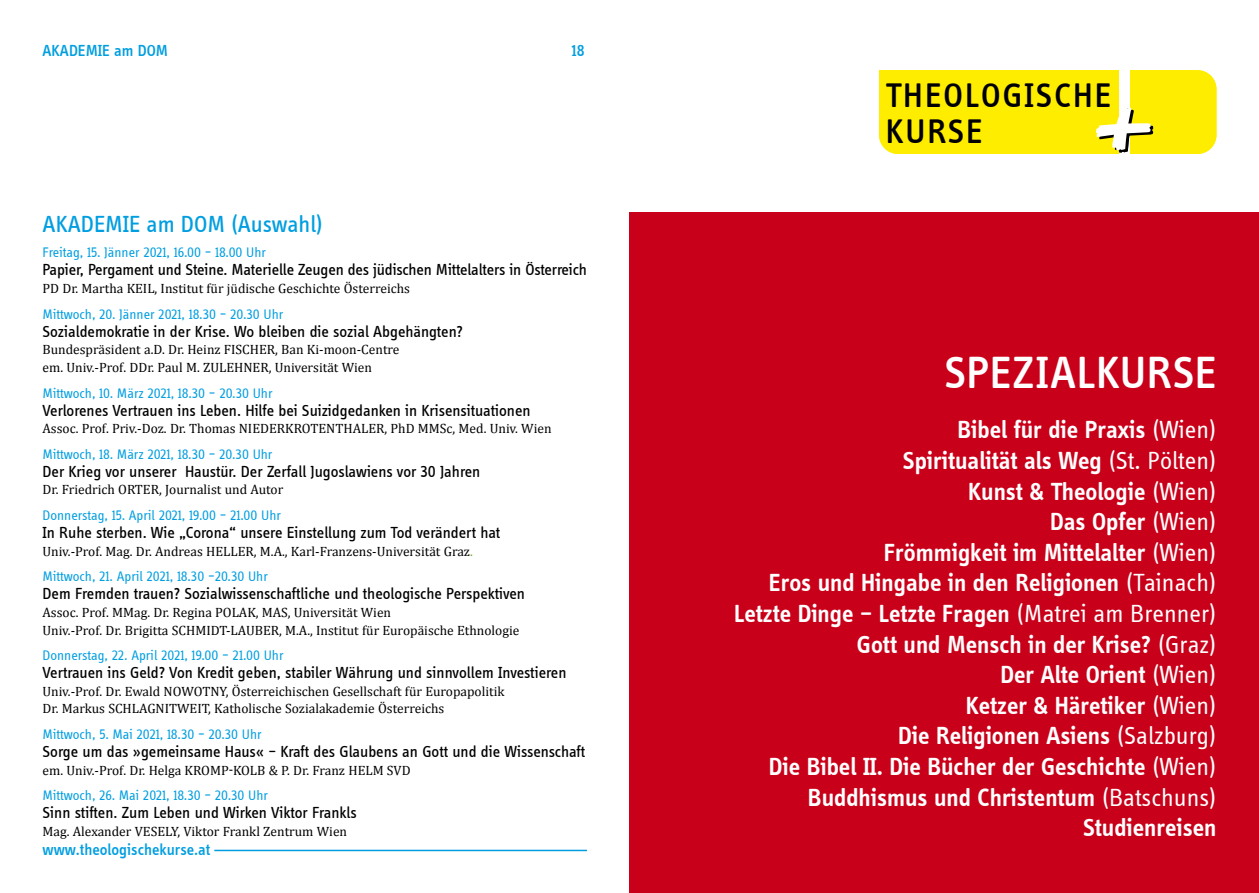
<style>
.page{position:relative;width:1259px;height:893px;background:#fff}
.page>*{position:absolute;margin:0;border:0;box-sizing:border-box;transform-origin:0 0}
.t1{font:500 46.5px "Info Disp";letter-spacing:.01em;color:#fff}
.t2{font:500 35.25px/35.1px "Info Disp";letter-spacing:.06em;color:#000}
.t3{font:600 25.5px/30.6px "Info Disp";color:#fff;text-align:right}
.t4{font:24px "Info Disp";color:#009ee0}
.t5{font:16.5px "Info Disp";color:#000}
.t6{font:500 16.5px "Info Disp";color:#009ee0}
.t7{font:14.25px "Info Disp";color:#009ee0}
.t8{font:13.5px/17.7px "Cambria";color:#000}
.s1{color:#68af25}
.s2{font-weight:400}
</style>
<div class="page">
<hr style="left:214px;top:850px;width:373px;height:1px;background:#009ee0">
<div style="left:629px;top:213px;width:630px;height:680px;background:#c90019"></div>
<div style="left:879px;top:70px;width:238px;height:84px;background:#ffed00;border-radius:19px"></div>
<div style="left:1130px;top:70px;width:86px;height:84px;background:#ffed00;border-radius:19px"></div>
<div style="left:1130px;top:70px;width:61px;height:84px;background:#ffed00"></div>
<svg style="left:1095px;top:106px;width:58px;height:47px"></svg>
<p class="t6" style="left:43px;top:41px;width:127px">AKADEMIE am DOM</p>
<p class="t6" style="left:571px;top:41px;width:15px">18</p>
<h3 class="t4" style="left:43px;top:209px;width:282px">AKADEMIE am DOM (Auswahl)</h3>
<p class="t7" style="left:43px;top:245px;width:225px">Freitag, 15. Jänner 2021, 16.00 – 18.00 Uhr</p>
<p class="t5" style="left:43px;top:260px;width:546px">Papier, Pergament und Steine. Materielle Zeugen des jüdischen Mittelalters in Österreich</p>
<p class="t8" style="left:43px;top:280px;width:369px">PD Dr. Martha KEIL, Institut für jüdische Geschichte Österreichs</p>
<p class="t7" style="left:43px;top:306px;width:242px">Mittwoch, 20. Jänner 2021, 18.30 – 20.30 Uhr</p>
<p class="t5" style="left:43px;top:321px;width:422px">Sozialdemokratie in der Krise. Wo bleiben die sozial Abgehängten?</p>
<p class="t8" style="left:43px;top:341px;width:358px">Bundespräsident a.D. Dr. Heinz FISCHER, Ban Ki-moon-Centre em. Univ.-Prof. DDr. Paul M. ZULEHNER, Universität Wien</p>
<p class="t7" style="left:43px;top:385px;width:232px">Mittwoch, 10. März 2021, 18.30 – 20.30 Uhr</p>
<p class="t5" style="left:43px;top:400px;width:489px">Verlorenes Vertrauen ins Leben. Hilfe bei Suizidgedanken in Krisensituationen</p>
<p class="t8" style="left:43px;top:420px;width:510px">Assoc. Prof. Priv.-Doz. Dr. Thomas NIEDERKROTENTHALER, PhD MMSc, Med. Univ. Wien</p>
<p class="t7" style="left:43px;top:446px;width:231px">Mittwoch, 18. März 2021, 18.30 – 20.30 Uhr</p>
<p class="t5" style="left:43px;top:461px;width:439px">Der Krieg vor unserer Haustür. Der Zerfall Jugoslawiens vor 30 Jahren</p>
<p class="t8" style="left:43px;top:481px;width:242px">Dr. Friedrich ORTER, Journalist und Autor</p>
<p class="t7" style="left:43px;top:508px;width:240px">Donnerstag, 15. April 2021, 19.00 – 21.00 Uhr</p>
<p class="t5" style="left:43px;top:522px;width:459px">In Ruhe sterben. Wie „Corona“ unsere Einstellung zum Tod verändert hat</p>
<p class="t8" style="left:43px;top:542px;width:432px">Univ.-Prof. Mag. Dr. Andreas HELLER, M.A., Karl-Franzens-Universität Graz<span class="s1">.</span></p>
<p class="t7" style="left:43px;top:569px;width:227px">Mittwoch, 21. April 2021, 18.30 –20.30 Uhr</p>
<p class="t5" style="left:43px;top:584px;width:484px">Dem Fremden trauen? Sozialwissenschaftliche und theologische Perspektiven</p>
<p class="t8" style="left:43px;top:603px;width:478px">Assoc. Prof. MMag. Dr. Regina POLAK, MAS, Universität Wien<br>Univ.-Prof. Dr. Brigitta SCHMIDT-LAUBER, M.A., Institut für Europäische Ethnologie</p>
<p class="t7" style="left:43px;top:648px;width:242px">Donnerstag, 22. April 2021, 19.00 – 21.00 Uhr</p>
<p class="t5" style="left:43px;top:663px;width:525px">Vertrauen ins Geld? Von Kredit geben, stabiler Währung und sinnvollem Investieren</p>
<p class="t8" style="left:43px;top:682px;width:463px">Univ.-Prof. Dr. Ewald NOWOTNY, Österreichischen Gesellschaft für Europapolitik<br>Dr. Markus SCHLAGNITWEIT, Katholische Sozialakademie Österreichs</p>
<p class="t7" style="left:43px;top:727px;width:221px">Mittwoch, 5. Mai 2021, 18.30 – 20.30 Uhr</p>
<p class="t5" style="left:43px;top:741px;width:544px">Sorge um das »gemeinsame Haus« – Kraft des Glaubens an Gott und die Wissenschaft</p>
<p class="t8" style="left:43px;top:761px;width:369px">em. Univ.-Prof. Dr. Helga KROMP-KOLB &amp; P. Dr. Franz HELM SVD</p>
<p class="t7" style="left:43px;top:788px;width:227px">Mittwoch, 26. Mai 2021, 18.30 – 20.30 Uhr</p>
<p class="t5" style="left:43px;top:803px;width:316px">Sinn stiften. Zum Leben und Wirken Viktor Frankls</p>
<p class="t8" style="left:43px;top:822px;width:306px">Mag. Alexander VESELY, Viktor Frankl Zentrum Wien</p>
<p class="t6" style="left:43px;top:840px;width:169px">www.theologischekurse.at</p>
<h2 class="t2" style="left:886px;top:78px;width:227px">THEOLOGISCHE<br>KURSE</h2>
<h1 class="t1" style="left:944px;top:347px;width:273px">SPEZIALKURSE</h1>
<p class="t3" style="left:734px;top:414px;width:484px">Bibel für die Praxis <span class="s2">(Wien)<br></span>Spiritualität als Weg <span class="s2">(St. Pölten)<br></span>Kunst &amp; Theologie <span class="s2">(Wien)<br></span>Das Opfer <span class="s2">(Wien)<br></span>Frömmigkeit im Mittelalter <span class="s2">(Wien)<br></span>Eros und Hingabe in den Religionen <span class="s2">(Tainach)<br></span>Letzte Dinge – Letzte Fragen <span class="s2">(Matrei am Brenner)<br></span>Gott und Mensch in der Krise? <span class="s2">(Graz)<br></span>Der Alte Orient <span class="s2">(Wien)<br></span>Ketzer &amp; Häretiker <span class="s2">(Wien)<br></span>Die Religionen Asiens <span class="s2">(Salzburg)<br></span>Die Bibel II. Die Bücher der Geschichte <span class="s2">(Wien)<br></span>Buddhismus und Christentum <span class="s2">(Batschuns)<br></span>Studienreisen</p>
</div>
